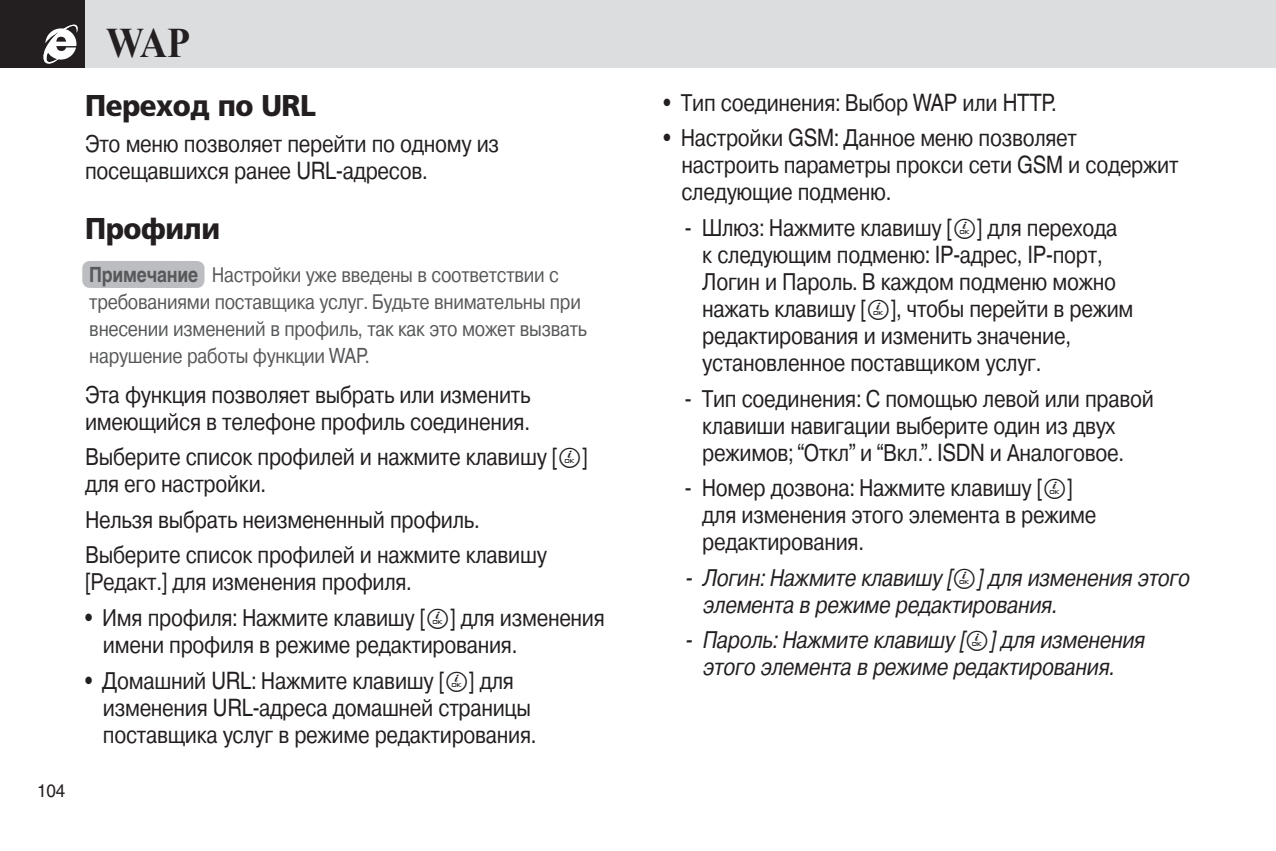
<style>
.page{position:relative;width:1276px;height:851px;background:#fff}
.page>*{position:absolute;margin:0;border:0;box-sizing:border-box;transform-origin:0 0}
.t1{font:700 42px "Times New Roman";color:#231f20;scale:.9 1}
.t2{font:900 30px "Unicode Frutiger";letter-spacing:-.015em;color:#231f20;scale:.95 1}
.t3{font:24px/27px "Hercules";letter-spacing:-.015em;color:#231f20;scale:.85 1}
.t4{font:italic 24px/27px "Hercules";letter-spacing:-.015em;color:#231f20;scale:.85 1}
.t5{font:21px/27px "Hercules";letter-spacing:-.015em;color:#57585a;scale:.85 1}
.t6{font:700 21px "Hercules";letter-spacing:-.015em;color:#57585a;scale:.85 1}
.t7{font:18px "Hercules";color:#231f20;scale:.95 1}
.s1{font-family:"Bar Linefor Note";font-weight:400;font-size:27px;color:#bcbdc0}
.s2{font-family:"Bar Linefor Note";font-size:27px;color:#bcbdc0}
.s3{font-family:"PG1600 Russia Keypad"}
.s4{font-family:"PG1600 Russia Keypad";font-style:normal}
</style>
<div class="page">
<div style="left:0;top:0;width:1276px;height:68px;background:#dcdddf"></div>
<div style="left:0;top:0;width:85px;height:68px;background:#231f20"></div>
<svg style="left:43px;top:24px;width:35px;height:40px"></svg>
<p class="t7" style="left:37px;top:778px;width:31px">104</p>
<h1 class="t1" style="left:106px;top:14px;width:95px">WAP</h1>
<p class="t2" style="left:85px;top:87px;width:245px">Переход по URL</p>
<p class="t3" style="left:85px;top:130px;width:488px">Это меню позволяет перейти по одному из посещавшихся ранее URL-адресов.</p>
<p class="t2" style="left:85px;top:210px;width:144px">Профили</p>
<p class="t6" style="left:85px;top:261px;width:134px"><span class="s1">(</span>Примечание</p>
<p class="t5" style="left:89px;top:261px;width:587px;text-indent:8px"><span class="s2">|||||||||||||)</span> Настройки уже введены в соответствии с требованиями поставщика услуг. Будьте внимательны при внесении изменений в профиль, так как это может вызвать нарушение работы функции WAP.</p>
<p class="t3" style="left:85px;top:381px;width:525px">Эта функция позволяет выбрать или изменить имеющийся в телефоне профиль соединения.</p>
<p class="t3" style="left:85px;top:443px;width:593px">Выберите список профилей и нажмите клавишу [<span class="s3">O</span>] для его настройки.</p>
<p class="t3" style="left:85px;top:501px;width:545px;line-height:35.4px">Нельзя выбрать неизмененный профиль.<br>Выберите список профилей и нажмите клавишу</p>
<p class="t3" style="left:85px;top:568px;width:386px">[Редакт.] для изменения профиля.</p>
<p class="t3" style="left:103px;top:604px;width:592px;text-indent:-18px">• Имя профиля: Нажмите клавишу [<span class="s3">O</span>] для изменения имени профиля в режиме редактирования.</p>
<p class="t3" style="left:103px;top:666px;width:511px;text-indent:-18px">• Домашний URL: Нажмите клавишу [<span class="s3">O</span>] для изменения URL-адреса домашней страницы поставщика услуг в режиме редактирования.</p>
<p class="t3" style="left:663px;top:89px;width:464px">• Тип соединения: Выбор WAP или HTTP.</p>
<p class="t3" style="left:681px;top:124px;width:586px;text-indent:-18px">• Настройки GSM: Данное меню позволяет настроить параметры прокси сети GSM и содержит следующие подменю.</p>
<p class="t3" style="left:702px;top:214px;width:509px;text-indent:-18px">- Шлюз: Нажмите клавишу [<span class="s3">O</span>] для перехода<br>к следующим подменю: IP-адрес, IP-порт, Логин и Пароль. В каждом подменю можно нажать клавишу [<span class="s3">O</span>], чтобы перейти в режим редактирования и изменить значение, установленное поставщиком услуг.</p>
<p class="t3" style="left:702px;top:384px;width:533px;text-indent:-18px">- Тип соединения: С помощью левой или правой клавиши навигации выберите один из двух режимов; “Откл” и “Вкл.”. ISDN и Аналоговое.</p>
<p class="t3" style="left:702px;top:474px;width:465px;text-indent:-18px">- Номер дозвона: Нажмите клавишу [<span class="s3">O</span>] для изменения этого элемента в режиме редактирования.</p>
<p class="t4" style="left:702px;top:563px;width:574px;text-indent:-18px">- Логин: Нажмите клавишу [<span class="s4">O</span>] для изменения этого элемента в режиме редактирования.</p>
<p class="t4" style="left:685px;top:626px;width:542px;text-align:center">- Пароль: Нажмите клавишу [<span class="s4">O</span>] для изменения этого элемента в режиме редактирования.</p>
</div>
